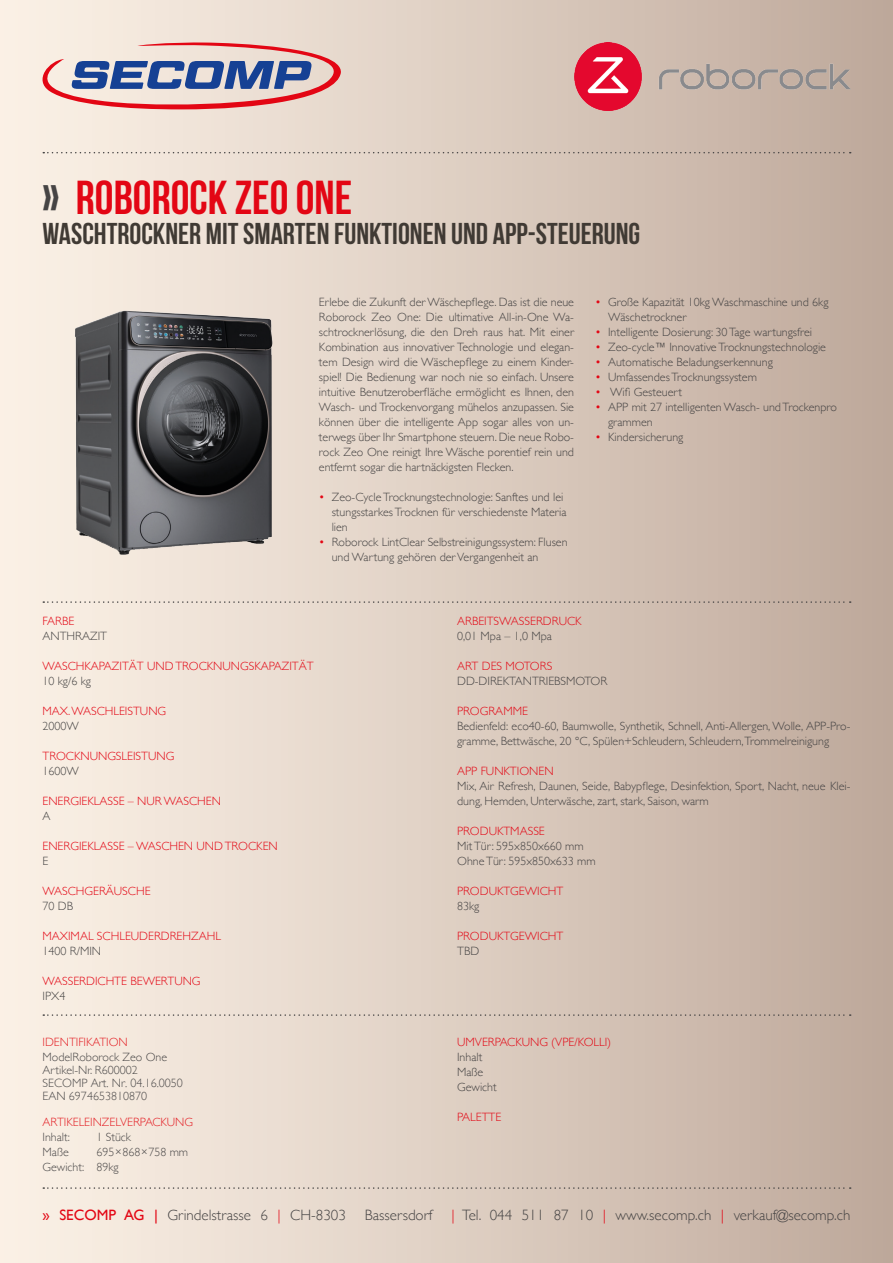
<style>
.page{position:relative;width:893px;height:1263px;background:#fff}
.page>*{position:absolute;margin:0;border:0;box-sizing:border-box;transform-origin:0 0}
.t1{font:700 47.4px "Bebas Neue";color:#e30614}
.t2{font:700 30px "Bebas Neue";color:#403a34}
.t3{font:300 15px "Gill Sans";color:#464444}
.t4{font:300 12px/15px "Gill Sans";color:#464444}
.t5{font:300 12px "Gill Sans";color:#e30614}
.t6{font:300 12px/15px "Gill Sans";color:#4c4a4a}
.t7{font:300 12px/15px "Gill Sans";color:#e41f25}
.s1{color:#464444}
.s2{color:#e30614}
.s3{color:#e41f25}
.s4{font-style:inherit}
.s5{color:#4c4a4a}
.s6{font-weight:400;color:#e30614}
</style>
<div class="page">
<div style="left:0;top:0;width:893px;height:1263px;background:linear-gradient(to right,#fef4e9,#bfa99c)"></div>
<svg style="left:3px;top:42px;width:353px;height:67px;background:#c8b2ba"></svg>
<svg style="left:43px;top:152px;width:808px;height:1px"></svg>
<svg style="left:43px;top:601px;width:808px;height:2px;background:#c2b5ab"></svg>
<svg style="left:43px;top:1014px;width:808px;height:2px;background:#c2b5ab"></svg>
<svg style="left:43px;top:1187px;width:808px;height:2px;background:#c2b5ab"></svg>
<img style="left:574px;top:43px;width:276px;height:67px">
<img style="left:32px;top:294px;width:276px;height:275px">
<p class="t1" style="left:43px;top:172px;width:311px"><span class="s1">»</span> ROBOROCK ZEO ONE</p>
<p class="t2" style="left:43px;top:217px;width:599px">WASCHTROCKNER MIT SMARTEN FUNKTIONEN UND APP-STEUERUNG</p>
<p class="t4" style="left:319px;top:294px;width:257px;text-align:justify">Erlebe die Zukunft der Wäschepflege. Das ist die neue Roborock Zeo One: Die ultimative All-in-One Wa&shy;schtrocknerlösung, die den Dreh raus hat. Mit einer Kombination aus innovativer Technologie und elegan&shy;tem Design wird die Wäschepflege zu einem Kinder&shy;spiel! Die Bedienung war noch nie so einfach. Unsere intuitive Benutzeroberfläche ermöglicht es Ihnen, den Wasch- und Trockenvorgang mühelos anzupassen. Sie können über die intelligente App sogar alles von un&shy;terwegs über Ihr Smartphone steuern. Die neue Robo&shy;rock Zeo One reinigt Ihre Wäsche porentief rein und entfernt sogar die hartnäckigsten Flecken.</p>
<p class="t4" style="left:332px;top:489px;width:236px;text-indent:-13px"><span class="s2">•</span> Zeo-Cycle Trocknungstechnologie: Sanftes und lei stungsstarkes Trocknen für verschiedenste Materia lien</p>
<p class="t4" style="left:332px;top:534px;width:237px;text-indent:-13px"><span class="s2">•</span> Roborock LintClear Selbstreinigungssystem: Flusen und Wartung gehören der Vergangenheit an</p>
<p class="t4" style="left:608px;top:294px;width:222px;text-indent:-13px"><span class="s2">•</span> Große Kapazität 10kg Waschmaschine und 6kg<br>Wäschetrockner</p>
<p class="t4" style="left:595px;top:324px;width:218px"><span class="s2">•</span> Intelligente Dosierung: 30 Tage wartungsfrei</p>
<p class="t4" style="left:595px;top:339px;width:232px"><span class="s2">•</span> Zeo-cycle™ Innovative Trocknungstechnologie</p>
<p class="t4" style="left:595px;top:354px;width:179px"><span class="s2">•</span> Automatische Beladungserkennung</p>
<p class="t4" style="left:595px;top:369px;width:163px"><span class="s2">•</span> Umfassendes Trocknungssystem</p>
<p class="t4" style="left:595px;top:384px;width:88px"><span class="s2">•</span> Wifi Gesteuert</p>
<p class="t4" style="left:608px;top:399px;width:230px;text-indent:-13px"><span class="s2">•</span> APP mit 27 intelligenten Wasch- und Trockenpro grammen</p>
<p class="t4" style="left:595px;top:429px;width:90px"><span class="s2">•</span> Kindersicherung</p>
<p class="t5" style="left:43px;top:612px;width:33px">FARBE</p>
<p class="t4" style="left:43px;top:628px;width:66px">ANTHRAZIT</p>
<p class="t5" style="left:43px;top:657px;width:273px">WASCHKAPAZITÄT UND TROCKNUNGSKAPAZITÄT</p>
<p class="t4" style="left:43px;top:673px;width:50px">10 kg/6 kg</p>
<p class="t5" style="left:43px;top:702px;width:125px">MAX. WASCHLEISTUNG</p>
<p class="t4" style="left:43px;top:718px;width:38px">2000W</p>
<p class="t5" style="left:43px;top:747px;width:133px">TROCKNUNGSLEISTUNG</p>
<p class="t4" style="left:43px;top:763px;width:38px">1600W</p>
<p class="t5" style="left:43px;top:792px;width:180px">ENERGIEKLASSE – NUR WASCHEN</p>
<p class="t4" style="left:43px;top:808px;width:10px">A</p>
<p class="t5" style="left:43px;top:837px;width:237px">ENERGIEKLASSE – WASCHEN UND TROCKEN</p>
<p class="t4" style="left:43px;top:853px;width:7px">E</p>
<p class="t5" style="left:43px;top:882px;width:110px">WASCHGERÄUSCHE</p>
<p class="t4" style="left:43px;top:898px;width:32px">70 DB</p>
<p class="t5" style="left:43px;top:927px;width:180px">MAXIMAL SCHLEUDERDREHZAHL</p>
<p class="t4" style="left:43px;top:943px;width:60px">1400 R/MIN</p>
<p class="t5" style="left:43px;top:972px;width:160px">WASSERDICHTE BEWERTUNG</p>
<p class="t4" style="left:43px;top:988px;width:24px">IPX4</p>
<p class="t6" style="left:43px;top:1034px;width:126px"><span class="s3">IDENTIFIKATION<br></span>ModelRoborock Zeo One</p>
<p class="t6" style="left:43px;top:1062px;width:142px;line-height:13.4px">Artikel-Nr. R600002<br><span class="s4">SECOMP Art. Nr. 04.16.0050<br></span>EAN 6974653810870</p>
<p class="t7" style="left:43px;top:1114px;width:152px">ARTIKELEINZELVERPACKUNG<br><span class="s5">Inhalt:</span></p>
<p class="t6" style="left:97px;top:1129px;width:36px">1 Stück</p>
<p class="t6" style="left:43px;top:1144px;width:147px;text-indent:54px">695×868×758 mm<br>Gewicht: 89kg</p>
<p class="t6" style="left:43px;top:1144px;width:28px">Maße</p>
<p class="t5" style="left:457px;top:612px;width:126px">ARBEITSWASSERDRUCK</p>
<p class="t4" style="left:457px;top:628px;width:96px">0,01 Mpa – 1,0 Mpa</p>
<p class="t5" style="left:457px;top:657px;width:97px">ART DES MOTORS</p>
<p class="t4" style="left:457px;top:673px;width:152px">DD-DIREKTANTRIEBSMOTOR</p>
<p class="t5" style="left:457px;top:702px;width:72px">PROGRAMME</p>
<p class="t4" style="left:457px;top:718px;width:395px">Bedienfeld: eco40-60, Baumwolle, Synthetik, Schnell, Anti-Allergen, Wolle, APP-Pro&shy;gramme, Bettwäsche, 20 °C, Spülen+Schleudern, Schleudern,Trommelreinigung</p>
<p class="t5" style="left:457px;top:762px;width:98px">APP FUNKTIONEN</p>
<p class="t4" style="left:457px;top:778px;width:395px">Mix, Air Refresh, Daunen, Seide, Babypflege, Desinfektion, Sport, Nacht, neue Klei&shy;dung, Hemden, Unterwäsche, zart, stark, Saison, warm</p>
<p class="t5" style="left:457px;top:822px;width:89px">PRODUKTMASSE</p>
<p class="t4" style="left:457px;top:838px;width:140px">Mit Tür: 595x850x660 mm<br>Ohne Tür: 595x850x633 mm</p>
<p class="t5" style="left:457px;top:882px;width:108px">PRODUKTGEWICHT</p>
<p class="t4" style="left:457px;top:898px;width:24px">83kg</p>
<p class="t5" style="left:457px;top:927px;width:108px">PRODUKTGEWICHT</p>
<p class="t4" style="left:457px;top:943px;width:24px">TBD</p>
<p class="t5" style="left:457px;top:1032px;width:156px">UMVERPACKUNG (VPE/KOLLI)</p>
<p class="t4" style="left:457px;top:1049px;width:27px">Inhalt</p>
<p class="t4" style="left:457px;top:1064px;width:28px">Maße</p>
<p class="t4" style="left:457px;top:1079px;width:41px">Gewicht</p>
<p class="t5" style="left:457px;top:1107px;width:46px">PALETTE</p>
<p class="t3" style="left:43px;top:1204px;width:305px"><span class="s6">» SECOMP AG |</span> Grindelstrasse 6 <span class="s2">|</span> CH-8303</p>
<p class="t3" style="left:365px;top:1204px;width:69px">Bassersdorf</p>
<p class="t3" style="left:451px;top:1204px;width:401px"><span class="s2">|</span> Tel. 044 511 87 10 <span class="s2">|</span> www.secomp.ch <span class="s2">|</span> verkauf@secomp.ch</p>
</div>
